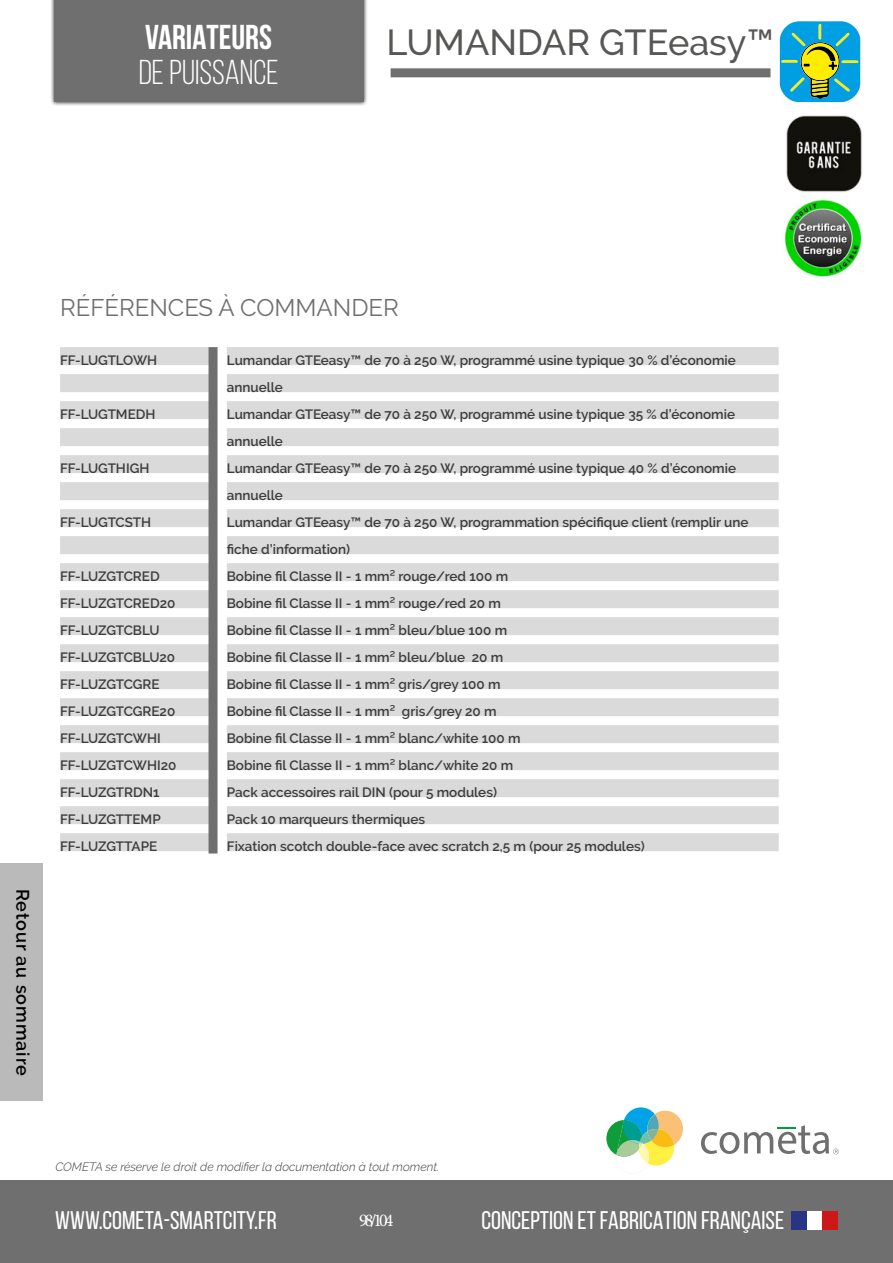
<style>
.page{position:relative;width:893px;height:1263px;background:#fff}
.page>*{position:absolute;margin:0;border:0;box-sizing:border-box;transform-origin:0 0}
.t1{font:500 36px "Raleway";color:#575756}
.t2{font:34.5px "Bebas Neue";color:#fff}
.t3{font:700 34.5px "Bebas Neue";color:#fff}
.t4{font:25.5px "Bebas Neue";color:#fff}
.t5{font:24px "Raleway";color:#706f6f}
.t6{font:600 18px "Raleway";letter-spacing:.05em;color:#000}
.t7{font:18px "Minion Pro";color:#fff}
.t8{font:600 13.5px/27px "Raleway";color:#3c3c3b}
.t9{font:italic 300 12px "Raleway";color:#3c3c3b}
</style>
<div class="page">
<div style="left:50px;top:0;width:317px;height:106px;background:#000;opacity:.89"></div>
<div style="left:54px;top:0;width:309px;height:102px;background:#706f6f"></div>
<div style="left:0;top:1180px;width:893px;height:83px;background:#706f6f"></div>
<svg style="left:606px;top:1107px;width:77px;height:59px"></svg>
<svg style="left:701px;top:1125px;width:138px;height:29px"></svg>
<div style="left:791px;top:1211px;width:15px;height:18px;background:#283583"></div>
<div style="left:806px;top:1211px;width:16px;height:18px;background:#fff"></div>
<div style="left:822px;top:1211px;width:16px;height:18px;background:#cd1719"></div>
<svg style="left:780px;top:21px;width:80px;height:81px;background:#44aba9"></svg>
<div style="left:0;top:863px;width:42px;height:238px;background:#bababa"></div>
<div style="left:391px;top:68px;width:379px;height:9px;background:#706f6f"></div>
<div style="left:60px;top:347px;width:149px;height:18px;background:#dadada"></div>
<div style="left:60px;top:374px;width:149px;height:18px;background:#dadada"></div>
<div style="left:60px;top:401px;width:149px;height:18px;background:#dadada"></div>
<div style="left:60px;top:428px;width:149px;height:18px;background:#dadada"></div>
<div style="left:60px;top:455px;width:149px;height:18px;background:#dadada"></div>
<div style="left:60px;top:482px;width:149px;height:18px;background:#dadada"></div>
<div style="left:60px;top:509px;width:149px;height:18px;background:#dadada"></div>
<div style="left:60px;top:536px;width:149px;height:18px;background:#dadada"></div>
<div style="left:60px;top:563px;width:149px;height:18px;background:#dadada"></div>
<div style="left:60px;top:590px;width:149px;height:18px;background:#dadada"></div>
<div style="left:60px;top:617px;width:149px;height:18px;background:#dadada"></div>
<div style="left:60px;top:644px;width:149px;height:18px;background:#dadada"></div>
<div style="left:60px;top:671px;width:149px;height:18px;background:#dadada"></div>
<div style="left:60px;top:698px;width:149px;height:18px;background:#dadada"></div>
<div style="left:60px;top:725px;width:149px;height:18px;background:#dadada"></div>
<div style="left:60px;top:752px;width:149px;height:18px;background:#dadada"></div>
<div style="left:60px;top:779px;width:149px;height:18px;background:#dadada"></div>
<div style="left:60px;top:806px;width:149px;height:18px;background:#dadada"></div>
<div style="left:60px;top:833px;width:149px;height:18px;background:#dadada"></div>
<div style="left:227px;top:347px;width:552px;height:18px;background:#dadada"></div>
<div style="left:227px;top:374px;width:552px;height:18px;background:#dadada"></div>
<div style="left:227px;top:401px;width:552px;height:18px;background:#dadada"></div>
<div style="left:227px;top:428px;width:552px;height:18px;background:#dadada"></div>
<div style="left:227px;top:455px;width:552px;height:18px;background:#dadada"></div>
<div style="left:227px;top:482px;width:552px;height:18px;background:#dadada"></div>
<div style="left:227px;top:509px;width:552px;height:18px;background:#dadada"></div>
<div style="left:227px;top:536px;width:552px;height:18px;background:#dadada"></div>
<div style="left:227px;top:563px;width:552px;height:18px;background:#dadada"></div>
<div style="left:227px;top:590px;width:552px;height:18px;background:#dadada"></div>
<div style="left:227px;top:617px;width:552px;height:18px;background:#dadada"></div>
<div style="left:227px;top:644px;width:552px;height:18px;background:#dadada"></div>
<div style="left:227px;top:671px;width:552px;height:18px;background:#dadada"></div>
<div style="left:227px;top:698px;width:552px;height:18px;background:#dadada"></div>
<div style="left:227px;top:725px;width:552px;height:18px;background:#dadada"></div>
<div style="left:227px;top:752px;width:552px;height:18px;background:#dadada"></div>
<div style="left:227px;top:779px;width:552px;height:18px;background:#dadada"></div>
<div style="left:227px;top:806px;width:552px;height:18px;background:#dadada"></div>
<div style="left:227px;top:833px;width:552px;height:18px;background:#dadada"></div>
<div style="left:209px;top:347px;width:9px;height:506px;background:#706f6f"></div>
<img style="left:786px;top:115px;width:76px;height:77px">
<img style="left:785px;top:200px;width:77px;height:77px">
<h2 class="t3" style="left:145px;top:18px;width:128px">VARIATEURS</h2>
<h2 class="t2" style="left:139px;top:54px;width:141px">DE PUISSANCE</h2>
<h1 class="t1" style="left:386px;top:22px;width:389px">LUMANDAR GTEeasy™</h1>
<h3 class="t6" style="left:33px;top:889px;width:188px;rotate:90deg">Retour au sommaire</h3>
<h3 class="t5" style="left:60px;top:293px;width:340px">RÉFÉRENCES À COMMANDER</h3>
<p class="t8" style="left:60px;top:347px;width:99px">FF-LUGTLOWH</p>
<p class="t8" style="left:227px;top:347px;width:523px">Lumandar GTEeasy™ de 70 à 250 W, programmé usine typique 30 % d’économie annuelle<br>Lumandar GTEeasy™ de 70 à 250 W, programmé usine typique 35 % d’économie annuelle<br>Lumandar GTEeasy™ de 70 à 250 W, programmé usine typique 40 % d’économie annuelle<br>Lumandar GTEeasy™ de 70 à 250 W, programmation spécifique client (remplir une fiche d’information)<br>Bobine fil Classe II - 1 mm² rouge/red 100 m<br>Bobine fil Classe II - 1 mm² rouge/red 20 m<br>Bobine fil Classe II - 1 mm² bleu/blue 100 m<br>Bobine fil Classe II - 1 mm² bleu/blue 20 m<br>Bobine fil Classe II - 1 mm² gris/grey 100 m<br>Bobine fil Classe II - 1 mm² gris/grey 20 m<br>Bobine fil Classe II - 1 mm² blanc/white 100 m<br>Bobine fil Classe II - 1 mm² blanc/white 20 m<br>Pack accessoires rail DIN (pour 5 modules)<br>Pack 10 marqueurs thermiques<br>Fixation scotch double-face avec scratch 2,5 m (pour 25 modules)</p>
<p class="t8" style="left:60px;top:401px;width:97px">FF-LUGTMEDH</p>
<p class="t8" style="left:60px;top:455px;width:91px">FF-LUGTHIGH</p>
<p class="t8" style="left:60px;top:509px;width:93px">FF-LUGTCSTH</p>
<p class="t8" style="left:60px;top:563px;width:118px">FF-LUZGTCRED<br>FF-LUZGTCRED20<br>FF-LUZGTCBLU<br>FF-LUZGTCBLU20<br>FF-LUZGTCGRE<br>FF-LUZGTCGRE20<br>FF-LUZGTCWHI<br>FF-LUZGTCWHI20<br>FF-LUZGTRDN1<br>FF-LUZGTTEMP<br>FF-LUZGTTAPE</p>
<p class="t9" style="left:55px;top:1160px;width:385px">COMETA se réserve le droit de modifier la documentation à tout moment.</p>
<h3 class="t4" style="left:55px;top:1206px;width:223px">WWW.COMETA-SMARTCITY.FR</h3>
<h3 class="t4" style="left:481px;top:1206px;width:304px">CONCEPTION ET FABRICATION FRANÇAISE</h3>
<h3 class="t7" style="left:359px;top:1208px;width:36px">98/104</h3>
</div>
